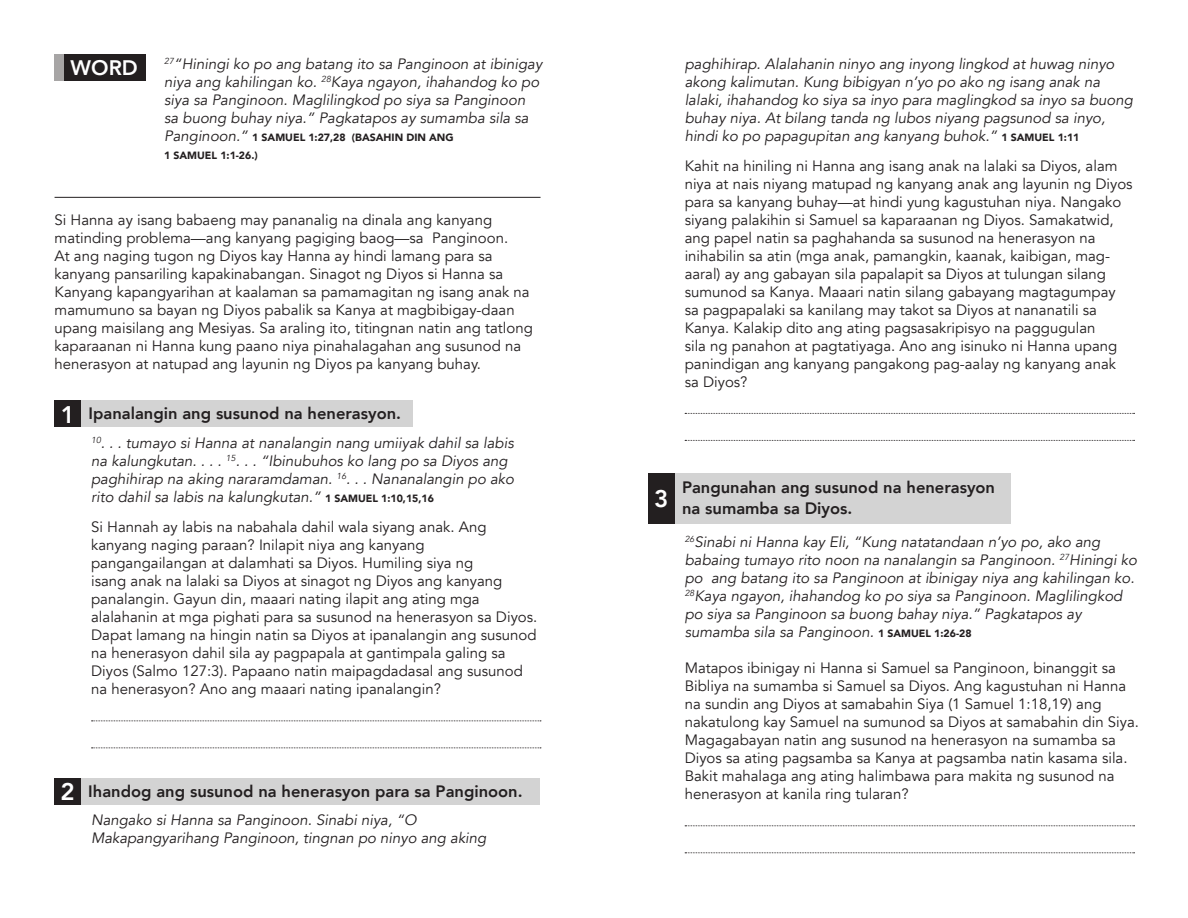
<style>
.page{position:relative;width:1188px;height:918px;background:#fff}
.page>*{position:absolute;margin:0;border:0;box-sizing:border-box;transform-origin:0 0}
.t1{font:800 24px "Avenir";color:#fff}
.t2{font:800 21px "Avenir";color:#fff}
.t3{font:800 16.5px/21px "Avenir";color:#231f20}
.t4{font:15px/18px "Avenir";color:#231f20}
.t5{font:italic 15px/18px "Avenir";color:#231f20}
.t6{font:900 10.5px/18px "Avenir";color:#231f20}
.s1{font-weight:400;font-style:italic;font-size:15px}
.s2{font-weight:900;font-style:normal;font-size:10.5px}
</style>
<div class="page">
<svg style="left:92px;top:721px;width:449px;height:1px"></svg>
<svg style="left:92px;top:748px;width:449px;height:1px"></svg>
<svg style="left:685px;top:413px;width:450px;height:1px"></svg>
<svg style="left:685px;top:440px;width:450px;height:1px"></svg>
<svg style="left:685px;top:825px;width:450px;height:1px"></svg>
<svg style="left:685px;top:852px;width:450px;height:1px"></svg>
<hr style="left:55px;top:197px;width:486px;height:1px;background:#231f20">
<svg style="left:55px;top:400px;width:358px;height:27px;background:#c6c5c6"></svg>
<div style="left:54px;top:54px;width:91px;height:27px;background:#231f20"></div>
<div style="left:54px;top:54px;width:9px;height:27px;background:#a7a5a5"></div>
<div style="left:54px;top:778px;width:27px;height:27px;background:#231f20"></div>
<div style="left:648px;top:474px;width:26px;height:50px;background:#231f20"></div>
<div style="left:59px;top:778px;width:481px;height:27px;background:#d3d3d3"></div>
<div style="left:674px;top:474px;width:337px;height:50px;background:#d3d3d3"></div>
<h2 class="t2" style="left:71px;top:49px;width:69px">WORD</h2>
<p class="t5" style="left:164px;top:55px;width:380px"><sup>27</sup>“Hiningi ko po ang batang ito sa Panginoon at ibinigay niya ang kahilingan ko. <sup>28</sup>Kaya ngayon, ihahandog ko po siya sa Panginoon. Maglilingkod po siya sa Panginoon sa buong buhay niya.” Pagkatapos ay sumamba sila sa</p>
<p class="t6" style="left:164px;top:128px;width:291px"><span class="s1">Panginoon.”</span> 1 SAMUEL 1:27,28 (BASAHIN DIN ANG<br>1 SAMUEL 1:1-26.)</p>
<p class="t4" style="left:55px;top:211px;width:480px">Si Hanna ay isang babaeng may pananalig na dinala ang kanyang matinding problema—ang kanyang pagiging baog—sa Panginoon.<br>At ang naging tugon ng Diyos kay Hanna ay hindi lamang para sa kanyang pansariling kapakinabangan. Sinagot ng Diyos si Hanna sa Kanyang kapangyarihan at kaalaman sa pamamagitan ng isang anak na mamumuno sa bayan ng Diyos pabalik sa Kanya at magbibigay-daan upang maisilang ang Mesiyas. Sa araling ito, titingnan natin ang tatlong kaparaanan ni Hanna kung paano niya pinahalagahan ang susunod na henerasyon at natupad ang layunin ng Diyos pa kanyang buhay.</p>
<p class="t3" style="left:89px;top:402px;width:314px">Ipanalangin ang susunod na henerasyon.</p>
<h1 class="t1" style="left:61px;top:393px;width:16px">1</h1>
<p class="t5" style="left:91px;top:434px;width:424px"><sup>10</sup>. . . tumayo si Hanna at nanalangin nang umiiyak dahil sa labis na kalungkutan. . . . <sup>15</sup>. . . “Ibinubuhos ko lang po sa Diyos ang paghihirap na aking nararamdaman. <sup>16</sup>. . . Nananalangin po ako rito dahil sa labis na kalungkutan.” <span class="s2">1 SAMUEL 1:10,15,16</span></p>
<p class="t4" style="left:91px;top:518px;width:448px">Si Hannah ay labis na nabahala dahil wala siyang anak. Ang kanyang naging paraan? Inilapit niya ang kanyang pangangailangan at dalamhati sa Diyos. Humiling siya ng<br>isang anak na lalaki sa Diyos at sinagot ng Diyos ang kanyang panalangin. Gayun din, maaari nating ilapit ang ating mga alalahanin at mga pighati para sa susunod na henerasyon sa Diyos.<br>Dapat lamang na hingin natin sa Diyos at ipanalangin ang susunod na henerasyon dahil sila ay pagpapala at gantimpala galing sa Diyos (Salmo 127:3). Papaano natin maipagdadasal ang susunod na henerasyon? Ano ang maaari nating ipanalangin?</p>
<h1 class="t1" style="left:60px;top:770px;width:16px">2</h1>
<p class="t3" style="left:88px;top:779px;width:436px">Ihandog ang susunod na henerasyon para sa Panginoon.</p>
<p class="t5" style="left:91px;top:812px;width:397px">Nangako si Hanna sa Panginoon. Sinabi niya, “O<br>Makapangyarihang Panginoon, tingnan po ninyo ang aking</p>
<p class="t5" style="left:685px;top:55px;width:450px">paghihirap. Alalahanin ninyo ang inyong lingkod at huwag ninyo akong kalimutan. Kung bibigyan n’yo po ako ng isang anak na lalaki, ihahandog ko siya sa inyo para maglingkod sa inyo sa buong buhay niya. At bilang tanda ng lubos niyang pagsunod sa inyo, hindi ko po papagupitan ang kanyang buhok.” <span class="s2">1 SAMUEL 1:11</span></p>
<p class="t4" style="left:685px;top:157px;width:449px">Kahit na hiniling ni Hanna ang isang anak na lalaki sa Diyos, alam niya at nais niyang matupad ng kanyang anak ang layunin ng Diyos para sa kanyang buhay—at hindi yung kagustuhan niya. Nangako siyang palakihin si Samuel sa kaparaanan ng Diyos. Samakatwid, ang papel natin sa paghahanda sa susunod na henerasyon na inihabilin sa atin (mga anak, pamangkin, kaanak, kaibigan, mag&shy;aaral) ay ang gabayan sila papalapit sa Diyos at tulungan silang sumunod sa Kanya. Maaari natin silang gabayang magtagumpay sa pagpapalaki sa kanilang may takot sa Diyos at nananatili sa Kanya. Kalakip dito ang ating pagsasakripisyo na paggugulan<br>sila ng panahon at pagtatiyaga. Ano ang isinuko ni Hanna upang panindigan ang kanyang pangakong pag-aalay ng kanyang anak sa Diyos?</p>
<h1 class="t1" style="left:654px;top:477px;width:16px">3</h1>
<p class="t3" style="left:682px;top:475px;width:315px">Pangunahan ang susunod na henerasyon na sumamba sa Diyos.</p>
<p class="t5" style="left:685px;top:533px;width:454px"><sup>26</sup>Sinabi ni Hanna kay Eli, “Kung natatandaan n’yo po, ako ang babaing tumayo rito noon na nanalangin sa Panginoon. <sup>27</sup>Hiningi ko po ang batang ito sa Panginoon at ibinigay niya ang kahilingan ko.<br><sup>28</sup>Kaya ngayon, ihahandog ko po siya sa Panginoon. Maglilingkod po siya sa Panginoon sa buong bahay niya.” Pagkatapos ay sumamba sila sa Panginoon. <span class="s2">1 SAMUEL 1:26-28</span></p>
<p class="t4" style="left:685px;top:659px;width:456px">Matapos ibinigay ni Hanna si Samuel sa Panginoon, binanggit sa Bibliya na sumamba si Samuel sa Diyos. Ang kagustuhan ni Hanna na sundin ang Diyos at samabahin Siya (1 Samuel 1:18,19) ang nakatulong kay Samuel na sumunod sa Diyos at samabahin din Siya.<br>Magagabayan natin ang susunod na henerasyon na sumamba sa Diyos sa ating pagsamba sa Kanya at pagsamba natin kasama sila.<br>Bakit mahalaga ang ating halimbawa para makita ng susunod na henerasyon at kanila ring tularan?</p>
</div>
